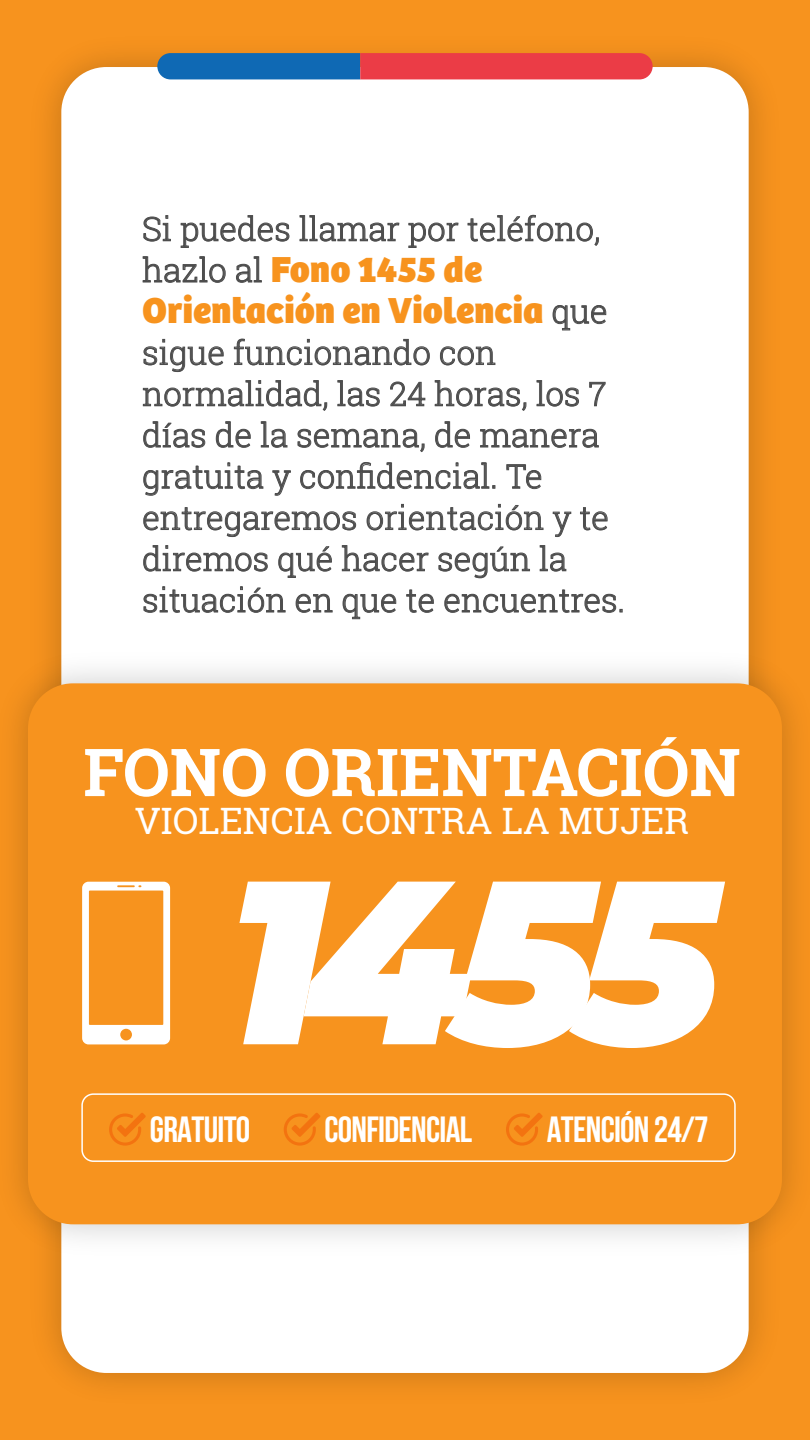
<style>
.page{position:relative;width:810px;height:1440px;background:#f7931e}
.page>*{position:absolute;margin:0;border:0;box-sizing:border-box;transform-origin:0 0}
.t1{font:italic 900 232.42px "Montserrat";color:#fff}
.t2{font:700 66.15px "Roboto Slab";color:#fff}
.t3{font:800 37.5px/41.2px "Bree";color:#f7931e}
.t4{font:700 36.45px "Bebas Neue";letter-spacing:-.02em;color:#fff}
.t5{font:36.38px "Roboto Slab";color:#fff}
.t6{font:300 33px/41.2px "Roboto Slab";color:#4d4d4d}
.s1{font-family:"Roboto Slab";font-weight:300;font-size:33px;color:#4d4d4d}
</style>
<div class="page">
<img style="left:48px;top:54px;width:714px;height:1332px">
<div style="left:61px;top:67px;width:688px;height:1306px;background:#fff;border-radius:45px"></div>
<svg style="left:157px;top:53px;width:496px;height:26px;background:#925072"></svg>
<svg style="left:144px;top:215px;width:27px;height:26px"></svg>
<svg style="left:181px;top:215px;width:108px;height:33px"></svg>
<svg style="left:300px;top:215px;width:99px;height:26px"></svg>
<svg style="left:409px;top:223px;width:49px;height:25px"></svg>
<svg style="left:468px;top:215px;width:131px;height:31px"></svg>
<svg style="left:143px;top:257px;width:82px;height:26px"></svg>
<svg style="left:236px;top:257px;width:26px;height:26px"></svg>
<svg style="left:553px;top:305px;width:53px;height:25px"></svg>
<svg style="left:144px;top:339px;width:79px;height:33px"></svg>
<svg style="left:234px;top:339px;width:196px;height:26px"></svg>
<svg style="left:440px;top:347px;width:55px;height:18px"></svg>
<svg style="left:143px;top:380px;width:184px;height:31px"></svg>
<svg style="left:338px;top:380px;width:41px;height:26px"></svg>
<svg style="left:390px;top:382px;width:35px;height:24px"></svg>
<svg style="left:435px;top:380px;width:91px;height:31px"></svg>
<svg style="left:537px;top:380px;width:42px;height:26px"></svg>
<svg style="left:590px;top:382px;width:15px;height:24px"></svg>
<svg style="left:144px;top:422px;width:61px;height:26px"></svg>
<svg style="left:216px;top:422px;width:34px;height:26px"></svg>
<svg style="left:261px;top:422px;width:26px;height:26px"></svg>
<svg style="left:298px;top:429px;width:126px;height:23px"></svg>
<svg style="left:435px;top:422px;width:35px;height:26px"></svg>
<svg style="left:480px;top:429px;width:119px;height:19px"></svg>
<svg style="left:144px;top:463px;width:119px;height:33px"></svg>
<svg style="left:273px;top:471px;width:18px;height:25px"></svg>
<svg style="left:300px;top:463px;width:195px;height:26px"></svg>
<svg style="left:507px;top:465px;width:34px;height:24px"></svg>
<svg style="left:144px;top:507px;width:212px;height:30px"></svg>
<svg style="left:367px;top:504px;width:176px;height:26px"></svg>
<svg style="left:553px;top:512px;width:18px;height:25px"></svg>
<svg style="left:580px;top:507px;width:27px;height:23px"></svg>
<svg style="left:144px;top:545px;width:123px;height:26px"></svg>
<svg style="left:279px;top:547px;width:53px;height:31px"></svg>
<svg style="left:342px;top:545px;width:86px;height:26px"></svg>
<svg style="left:439px;top:547px;width:91px;height:31px"></svg>
<svg style="left:540px;top:545px;width:26px;height:26px"></svg>
<svg style="left:144px;top:587px;width:141px;height:26px"></svg>
<svg style="left:296px;top:594px;width:36px;height:19px"></svg>
<svg style="left:343px;top:594px;width:53px;height:25px"></svg>
<svg style="left:407px;top:590px;width:27px;height:23px"></svg>
<svg style="left:445px;top:590px;width:177px;height:23px"></svg>
<img style="left:15px;top:638px;width:780px;height:632px">
<div style="left:28px;top:683px;width:754px;height:541px;background:#f7931e;border-radius:45px"></div>
<svg style="left:82px;top:882px;width:88px;height:162px"></svg>
<svg style="left:109px;top:1113px;width:37px;height:33px"></svg>
<svg style="left:284px;top:1113px;width:36px;height:33px"></svg>
<svg style="left:506px;top:1113px;width:37px;height:33px"></svg>
<div style="left:81px;top:1093px;width:655px;height:69px;border:2px solid #fff;border-radius:11px"></div>
<p class="t6" style="left:142px;top:207px;width:460px">Si puedes llamar por teléfono,</p>
<p class="t3" style="left:142px;top:249px;width:467px"><span class="s1">hazlo al</span> Fono 1455 de<br>Orientación en Violencia <span class="s1">que</span></p>
<p class="t6" style="left:142px;top:331px;width:484px">sigue funcionando con normalidad, las 24 horas, los 7 días de la semana, de manera gratuita y confidencial. Te entregaremos orientación y te diremos qué hacer según la situación en que te encuentres.</p>
<h2 class="t2" style="left:83px;top:727px;width:659px">FONO ORIENTACIÓN</h2>
<p class="t5" style="left:135px;top:796px;width:556px">VIOLENCIA CONTRA LA MUJER</p>
<h1 class="t1" style="left:227px;top:787px;width:495px">1455</h1>
<p class="t4" style="left:150px;top:1109px;width:102px">GRATUITO</p>
<p class="t4" style="left:325px;top:1109px;width:149px">CONFIDENCIAL</p>
<p class="t4" style="left:547px;top:1109px;width:163px">ATENCIÓN 24/7</p>
</div>
